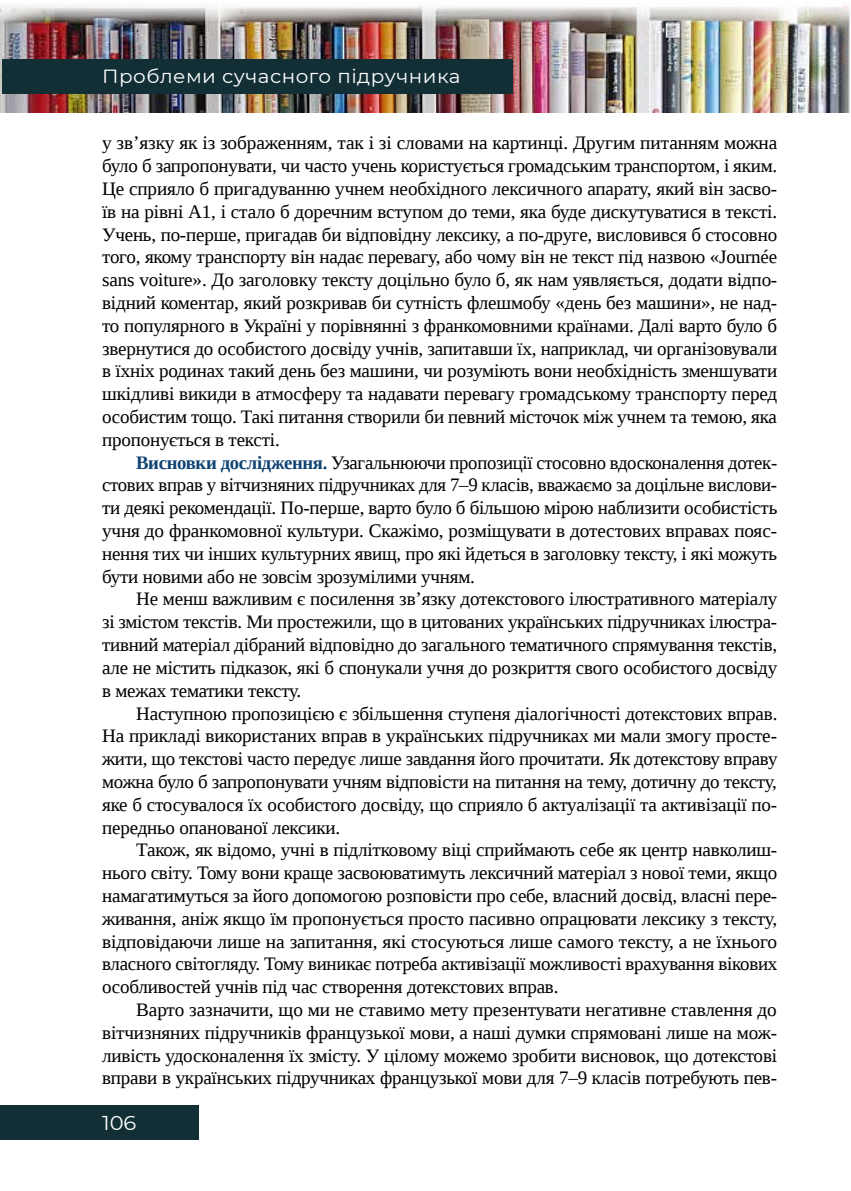
<style>
.page{position:relative;width:851px;height:1191px;background:#fff}
.page>*{position:absolute;margin:0;border:0;box-sizing:border-box;transform-origin:0 0}
.t1{font:20px "Montserrat";color:#fff;scale:1.05 1}
.t2{font:19px/22.8px "Liberation Serif";letter-spacing:-.01em;color:#000;text-align:justify}
.t3{font:19px "Montserrat";letter-spacing:.025em;color:#fff;scale:1.05 1}
.s1{font-weight:700;color:#0f4372}
</style>
<div class="page">
<img style="left:0;top:4px;width:850px;height:109px">
<div style="left:2px;top:60px;width:510px;height:34px;background:#122f35"></div>
<div style="left:0;top:1106px;width:198px;height:34px;background:#122f35"></div>
<p class="t3" style="left:102px;top:63px;width:343px">Проблеми сучасного підручника</p>
<p class="t2" style="left:102px;top:131px;width:676px">у зв’язку як із зображенням, так і зі словами на картинці. Другим питанням можна було б запропонувати, чи часто учень користується громадським транспортом, і яким.<br>Це сприяло б пригадуванню учнем необхідного лексичного апарату, який він засво&shy;їв на рівні А1, і стало б доречним вступом до теми, яка буде дискутуватися в тексті.<br>Учень, по-перше, пригадав би відповідну лексику, а по-друге, висловився б стосовно того, якому транспорту він надає перевагу, або чому він не текст під назвою «Journée sans voiture». До заголовку тексту доцільно було б, як нам уявляється, додати відпо&shy;відний коментар, який розкривав би сутність флешмобу «день без машини», не над&shy;то популярного в Україні у порівнянні з франкомовними країнами. Далі варто було б звернутися до особистого досвіду учнів, запитавши їх, наприклад, чи організовували в їхніх родинах такий день без машини, чи розуміють вони необхідність зменшувати шкідливі викиди в атмосферу та надавати перевагу громадському транспорту перед особистим тощо. Такі питання створили би певний місточок між учнем та темою, яка пропонується в тексті.</p>
<p class="t2" style="left:102px;top:451px;width:676px;text-indent:34px"><span class="s1">Висновки дослідження.</span> Узагальнюючи пропозиції стосовно вдосконалення дотек&shy;стових вправ у вітчизняних підручниках для 7–9 класів, вважаємо за доцільне вислови&shy;ти деякі рекомендації. По-перше, варто було б більшою мірою наблизити особистість учня до франкомовної культури. Скажімо, розміщувати в дотестових вправах пояс&shy;нення тих чи інших культурних явищ, про які йдеться в заголовку тексту, і які можуть бути новими або не зовсім зрозумілими учням.</p>
<p class="t2" style="left:102px;top:587px;width:676px;text-indent:34px">Не менш важливим є посилення зв’язку дотекстового ілюстративного матеріалу зі змістом текстів. Ми простежили, що в цитованих українських підручниках ілюстра&shy;тивний матеріал дібраний відповідно до загального тематичного спрямування текстів, але не містить підказок, які б спонукали учня до розкриття свого особистого досвіду в межах тематики тексту.</p>
<p class="t2" style="left:102px;top:701px;width:676px;text-indent:34px">Наступною пропозицією є збільшення ступеня діалогічності дотекстових вправ.<br>На прикладі використаних вправ в українських підручниках ми мали змогу просте&shy;жити, що текстові часто передує лише завдання його прочитати. Як дотекстову вправу можна було б запропонувати учням відповісти на питання на тему, дотичну до тексту, яке б стосувалося їх особистого досвіду, що сприяло б актуалізації та активізації по&shy;передньо опанованої лексики.</p>
<p class="t2" style="left:102px;top:838px;width:676px;text-indent:34px">Також, як відомо, учні в підлітковому віці сприймають себе як центр навколиш&shy;нього світу. Тому вони краще засвоюватимуть лексичний матеріал з нової теми, якщо намагатимуться за його допомогою розповісти про себе, власний досвід, власні пере&shy;живання, аніж якщо їм пропонується просто пасивно опрацювати лексику з тексту, відповідаючи лише на запитання, які стосуються лише самого тексту, а не їхнього власного світогляду. Тому виникає потреба активізації можливості врахування вікових особливостей учнів під час створення дотекстових вправ.</p>
<p class="t2" style="left:102px;top:998px;width:676px;text-indent:34px">Варто зазначити, що ми не ставимо мету презентувати негативне ставлення до вітчизняних підручників французької мови, а наші думки спрямовані лише на мож&shy;ливість удосконалення їх змісту. У цілому можемо зробити висновок, що дотекстові вправи в українських підручниках французької мови для 7–9 класів потребують пев-</p>
<p class="t1" style="left:102px;top:1109px;width:34px">106</p>
</div>
